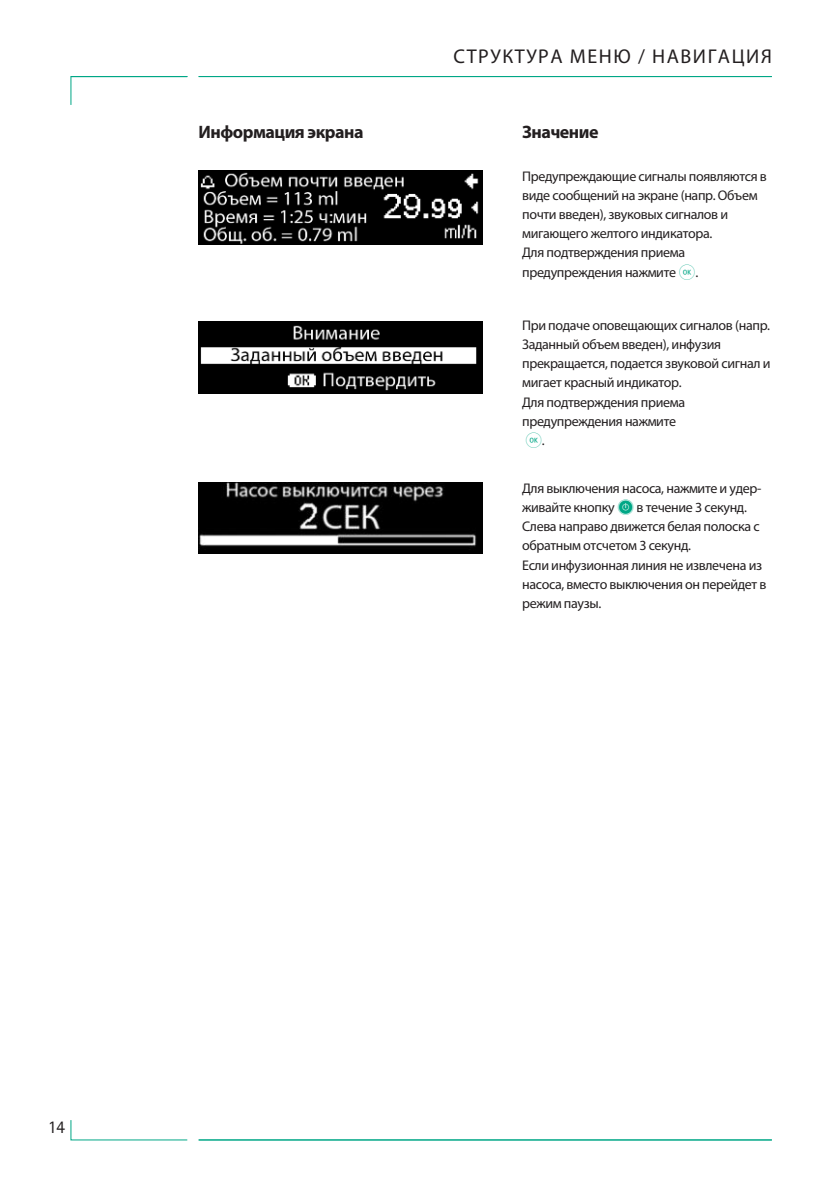
<style>
.page{position:relative;width:840px;height:1191px;background:#fff}
.page>*{position:absolute;margin:0;border:0;box-sizing:border-box;transform-origin:0 0}
.t1{font:20px "Myriad Pro";letter-spacing:.075em;color:#231f20}
.t2{font:700 18px "Myriad Pro";letter-spacing:-.03em;color:#231f20}
.t3{font:18px "Rotis Sans Serif";color:#231f20}
.t4{font:14px/19.2px "Myriad Pro";letter-spacing:-.025em;color:#231f20}
.t5{font:14px "Space Font";color:#00a786}
.s1{font-family:"Space Font";color:#00a786}
.s2{font-family:"Myriad Pro";color:#231f20}
</style>
<div class="page">
<svg style="left:70px;top:76px;width:118px;height:29px"></svg>
<svg style="left:70px;top:1120px;width:118px;height:21px"></svg>
<hr style="left:71px;top:76px;width:116px;height:1px;background:#00a786">
<div style="left:198px;top:319px;width:284px;height:77px;background:linear-gradient(to right,#000,#000)"></div>
<img style="left:198px;top:322px;width:284px;height:71px">
<img style="left:199px;top:482px;width:283px;height:71px">
<img style="left:198px;top:170px;width:284px;height:75px">
<hr style="left:198px;top:1139px;width:573px;height:1px;background:#00a786">
<hr style="left:198px;top:76px;width:573px;height:1px;background:#00a786">
<h1 class="t1" style="left:453px;top:49px;width:319px">СТРУКТУРА МЕНЮ / НАВИГАЦИЯ</h1>
<p class="t2" style="left:198px;top:125px;width:166px">Информация экрана</p>
<p class="t2" style="left:522px;top:125px;width:78px">значение</p>
<p class="t4" style="left:522px;top:167px;width:246px">Предупреждающие сигналы появляются в виде сообщений на экране (напр. Объем почти введен), звуковых сигналов и мигающего желтого индикатора.<br>Для подтверждения приема предупреждения нажмите <span class="s1">k</span>.</p>
<p class="t4" style="left:522px;top:316px;width:250px">При подаче оповещающих сигналов (напр.<br>Заданный объем введен), инфузия прекращается, подается звуковой сигнал и мигает красный индикатор.<br>Для подтверждения приема предупреждения нажмите</p>
<p class="t5" style="left:524px;top:432px;width:21px">k<span class="s2">.</span></p>
<p class="t4" style="left:522px;top:480px;width:246px">Для выключения насоса, нажмите и удер&shy;живайте кнопку <span class="s1">o</span>в течение 3 секунд.<br>Слева направо движется белая полоска с обратным отсчетом 3 секунд.<br>Если инфузионная линия не извлечена из насоса, вместо выключения он перейдет в режим паузы.</p>
<p class="t3" style="left:48px;top:1120px;width:19px">14</p>
</div>
